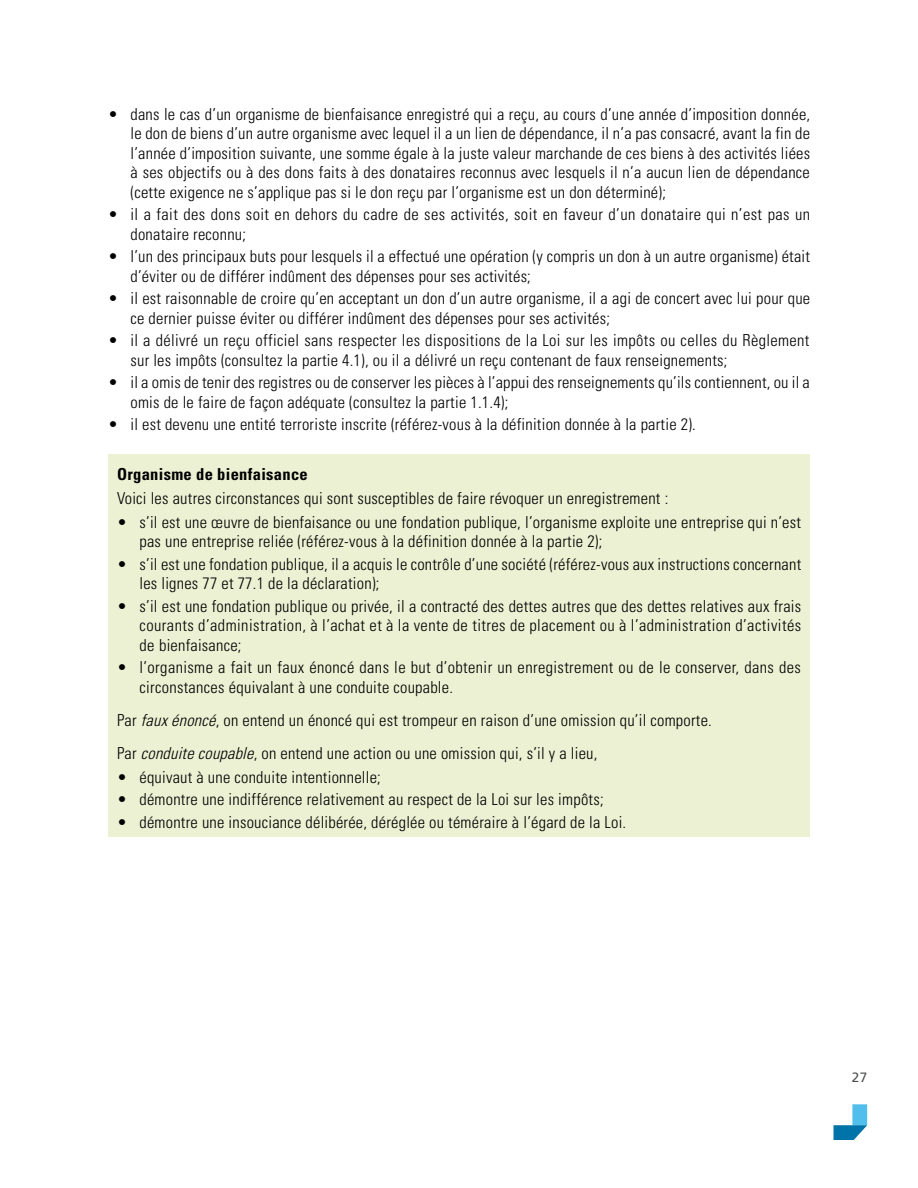
<style>
.page{position:relative;width:918px;height:1188px;background:#fff}
.page>*{position:absolute;margin:0;border:0;box-sizing:border-box;transform-origin:0 0}
.t1{font:300 condensed 16.5px/19.5px "Univers LT Std";letter-spacing:.015em;color:#000}
.t2{font:700 condensed 16.5px "Univers LT Std";letter-spacing:.02em;color:#000}
.t3{font:13.5px "Frutiger LT Pro";color:#4b504e}
.s1{font-style:italic}
</style>
<div class="page">
<div style="left:852px;top:1104px;width:15px;height:21px;background:#52beec"></div>
<svg style="left:834px;top:1125px;width:33px;height:15px"></svg>
<div style="left:108px;top:454px;width:702px;height:383px;background:#ebf1d2"></div>
<p class="t1" style="left:130px;top:104px;width:681px;text-align:justify;text-indent:-22px">• dans le cas d’un organisme de bienfaisance enregistré qui a reçu, au cours d’une année d’imposition donnée, le don de biens d’un autre organisme avec lequel il a un lien de dépendance, il n’a pas consacré, avant la fin de l’année d’imposition suivante, une somme égale à la juste valeur marchande de ces biens à des activités liées à ses objectifs ou à des dons faits à des donataires reconnus avec lesquels il n’a aucun lien de dépendance (cette exigence ne s’applique pas si le don reçu par l’organisme est un don déterminé);</p>
<p class="t1" style="left:130px;top:205px;width:681px;text-indent:-22px">• il a fait des dons soit en dehors du cadre de ses activités, soit en faveur d’un donataire qui n’est pas un donataire reconnu;</p>
<p class="t1" style="left:130px;top:247px;width:681px;text-indent:-22px">• l’un des principaux buts pour lesquels il a effectué une opération (y compris un don à un autre organisme) était d’éviter ou de différer indûment des dépenses pour ses activités;</p>
<p class="t1" style="left:130px;top:289px;width:681px;text-indent:-22px">• il est raisonnable de croire qu’en acceptant un don d’un autre organisme, il a agi de concert avec lui pour que ce dernier puisse éviter ou différer indûment des dépenses pour ses activités;</p>
<p class="t1" style="left:130px;top:331px;width:681px;text-indent:-22px">• il a délivré un reçu officiel sans respecter les dispositions de la Loi sur les impôts ou celles du Règlement sur les impôts (consultez la partie 4.1), ou il a délivré un reçu contenant de faux renseignements;</p>
<p class="t1" style="left:130px;top:373px;width:681px;text-indent:-22px">• il a omis de tenir des registres ou de conserver les pièces à l’appui des renseignements qu’ils contiennent, ou il a omis de le faire de façon adéquate (consultez la partie 1.1.4);</p>
<p class="t1" style="left:108px;top:415px;width:589px">• il est devenu une entité terroriste inscrite (référez-vous à la définition donnée à la partie 2).</p>
<p class="t2" style="left:117px;top:464px;width:192px">Organisme de bienfaisance</p>
<p class="t1" style="left:117px;top:488px;width:553px">Voici les autres circonstances qui sont susceptibles de faire révoquer un enregistrement :</p>
<p class="t1" style="left:140px;top:512px;width:663px;text-indent:-22px">• s’il est une œuvre de bienfaisance ou une fondation publique, l’organisme exploite une entreprise qui n’est pas une entreprise reliée (référez-vous à la définition donnée à la partie 2);</p>
<p class="t1" style="left:140px;top:554px;width:663px;text-indent:-22px">• s’il est une fondation publique, il a acquis le contrôle d’une société (référez-vous aux instructions concernant les lignes 77 et 77.1 de la déclaration);</p>
<p class="t1" style="left:140px;top:596px;width:663px;text-align:justify;text-indent:-22px">• s’il est une fondation publique ou privée, il a contracté des dettes autres que des dettes relatives aux frais courants d’administration, à l’achat et à la vente de titres de placement ou à l’administration d’activités de bienfaisance;</p>
<p class="t1" style="left:140px;top:658px;width:663px;text-indent:-22px">• l’organisme a fait un faux énoncé dans le but d’obtenir un enregistrement ou de le conserver, dans des circonstances équivalant à une conduite coupable.</p>
<p class="t1" style="left:117px;top:704px;width:596px;line-height:33px">Par <span class="s1">fauxénoncé</span>, on entend un énoncé qui est trompeur en raison d’une omission qu’il comporte.<br>Par <span class="s1">conduitecoupable</span>, on entend une action ou une omission qui, s’il y a lieu,</p>
<p class="t1" style="left:117px;top:767px;width:265px">• équivaut à une conduite intentionnelle;</p>
<p class="t1" style="left:117px;top:790px;width:488px">• démontre une indifférence relativement au respect de la Loi sur les impôts;</p>
<p class="t1" style="left:117px;top:812px;width:511px">• démontre une insouciance délibérée, déréglée ou téméraire à l’égard de la Loi.</p>
<p class="t3" style="left:852px;top:1069px;width:17px">27</p>
</div>
